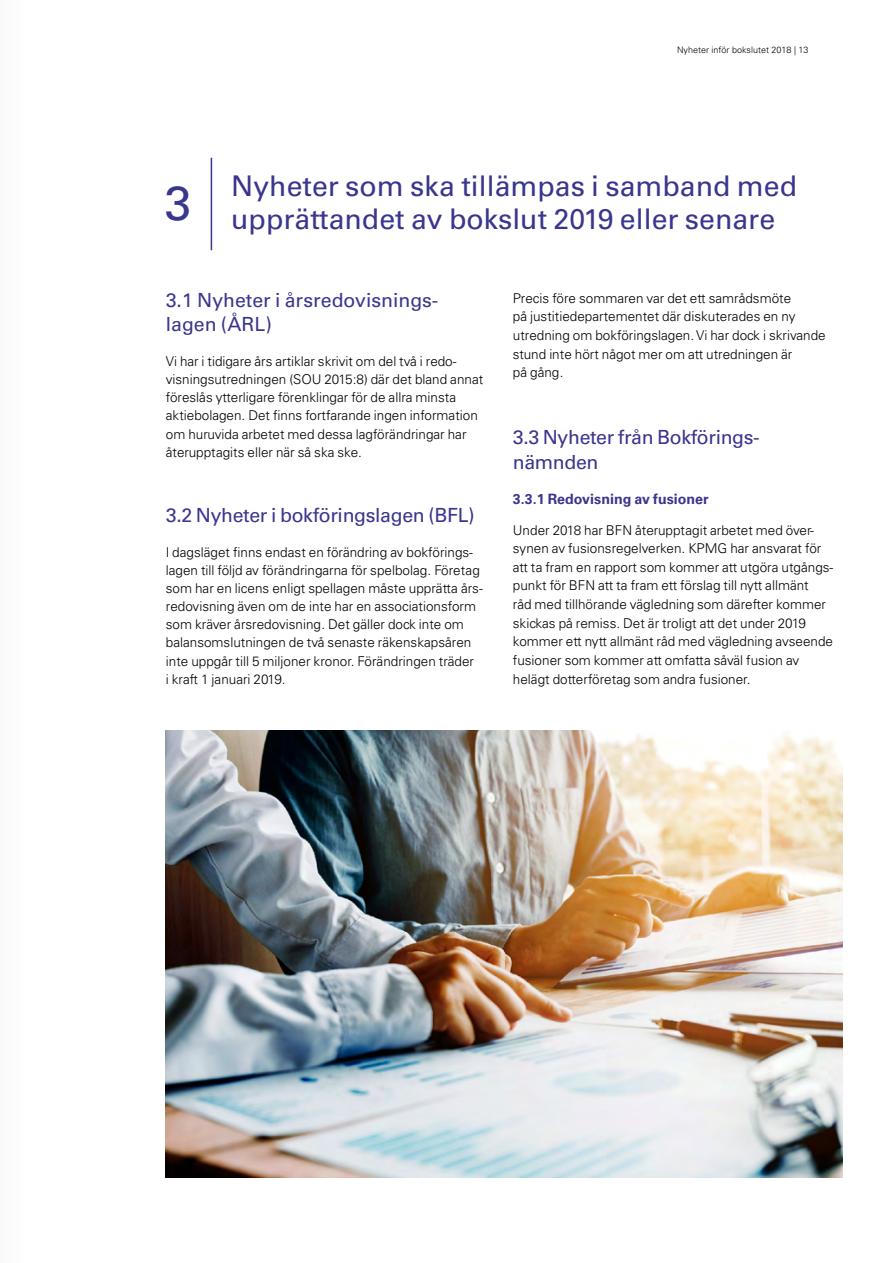
<style>
.page{position:relative;width:893px;height:1263px;background:#fff}
.page>*{position:absolute;margin:0;border:0;box-sizing:border-box;transform-origin:0 0}
.t1{font:28.5px/33px "Univers LT Std";color:#39368d}
.t2{font:19.5px/24.6px "Univers LT Std";letter-spacing:-.02em;color:#39368d}
.t3{font:19.5px/24px "Univers LT Std";color:#39368d}
.t4{font:700 14.25px "Univers LT Std";color:#39368d}
.t5{font:300 13.5px/18px "Univers LT Std";color:#000}
.t6{font:300 9px "Univers LT Std";color:#000}
</style>
<div class="page">
<hr style="left:211px;top:158px;width:1px;height:92px;background:#39368d">
<img style="left:165px;top:730px;width:677px;height:448px">
<p class="t6" style="left:677px;top:45px;width:133px">Nyheter inför bokslutet 2018 | 13</p>
<h1 class="t1" style="left:164px;top:170px;width:634px;text-indent:67px">Nyheter som ska tillämpas i samband med<br><sup>3</sup> upprättandet av bokslut 2019 eller senare</h1>
<h2 class="t3" style="left:166px;top:288px;width:274px">3.1 Nyheter i årsredovisnings&shy;lagen (ÅRL)</h2>
<p class="t5" style="left:166px;top:352px;width:319px">Vi har i tidigare års artiklar skrivit om del två i redo&shy;visningsutredningen (SOU 2015:8) där det bland annat föreslås ytterligare förenklingar för de allra minsta aktiebolagen. Det finns fortfarande ingen information om huruvida arbetet med dessa lagförändringar har återupptagits eller när så ska ske.</p>
<h2 class="t2" style="left:166px;top:503px;width:310px">3.2 Nyheter i bokföringslagen (BFL)</h2>
<p class="t5" style="left:166px;top:543px;width:318px">I dagsläget finns endast en förändring av bokförings&shy;lagen till följd av förändringarna för spelbolag. Företag som har en licens enligt spellagen måste upprätta års&shy;redovisning även om de inte har en associationsform som kräver årsredovisning. Det gäller dock inte om balansomslutningen de två senaste räkenskapsåren inte uppgår till 5 miljoner kronor. Förändringen träder<br>i kraft 1 januari 2019.</p>
<p class="t5" style="left:513px;top:289px;width:314px;line-height:18.6px">Precis före sommaren var det ett samrådsmöte<br>på justitiedepartementet där diskuterades en ny utredning om bokföringslagen. Vi har dock i skrivande stund inte hört något mer om att utredningen är<br>på gång.</p>
<h2 class="t2" style="left:513px;top:425px;width:248px">3.3 Nyheter från Bokförings&shy;nämnden</h2>
<p class="t4" style="left:513px;top:491px;width:197px">3.3.1 Redovisning av fusioner</p>
<p class="t5" style="left:513px;top:520px;width:322px;line-height:18.6px">Under 2018 har BFN återupptagit arbetet med över&shy;synen av fusionsregelverken. KPMG har ansvarat för att ta fram en rapport som kommer att utgöra utgångs&shy;punkt för BFN att ta fram ett förslag till nytt allmänt<br>råd med tillhörande vägledning som därefter kommer skickas på remiss. Det är troligt att det under 2019 kommer ett nytt allmänt råd med vägledning avseende fusioner som kommer att omfatta såväl fusion av helägt dotterföretag som andra fusioner.</p>
</div>
